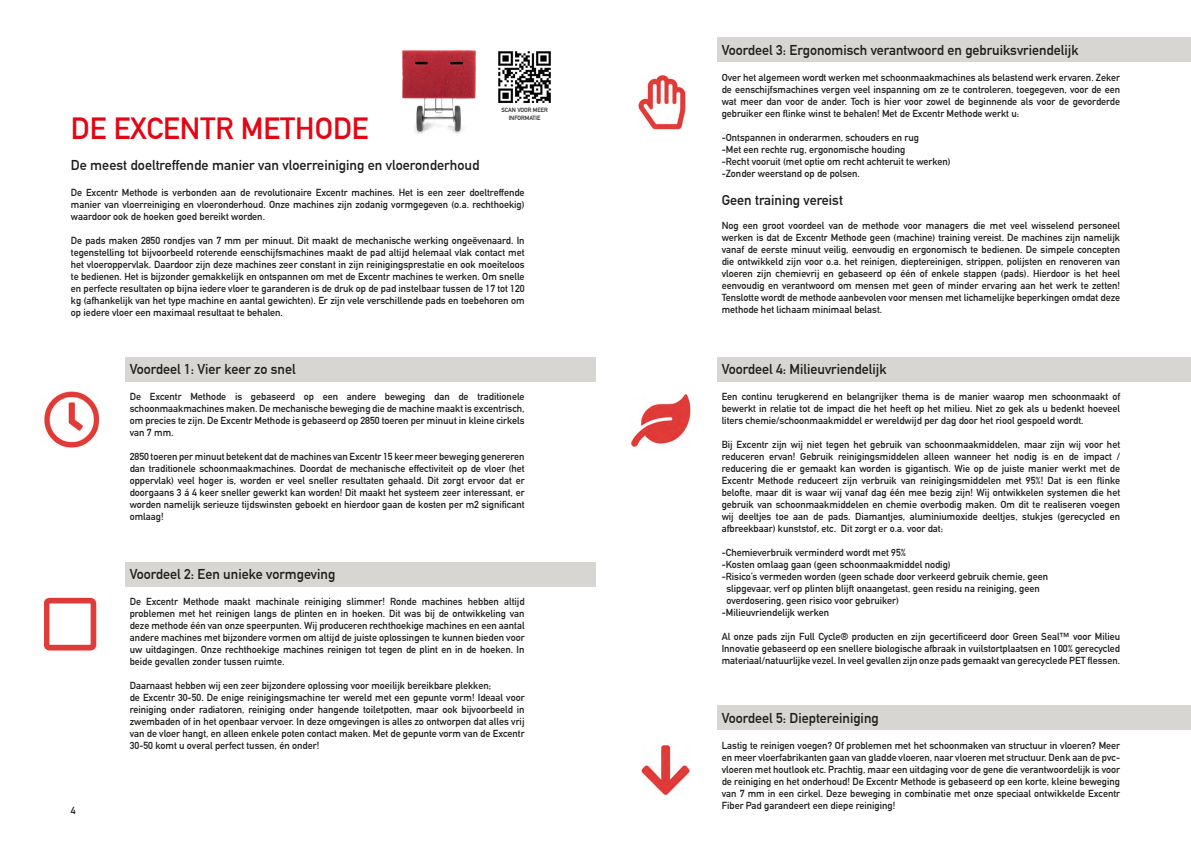
<style>
.page{position:relative;width:1191px;height:842px;background:#fff}
.page>*{position:absolute;margin:0;border:0;box-sizing:border-box;transform-origin:0 0}
.t1{font:700 30px "DIN Alternate";color:#e30614}
.t2{font:700 14px "DIN Alternate";color:#1d1d1b}
.t3{font:700 10px/12px "DIN Alternate";color:#1d1d1b;text-align:justify}
.t4{font:700 6px/7.2px "DIN Alternate";color:#1d1d1b;text-align:center}
</style>
<div class="page">
<div style="left:717px;top:38px;width:474px;height:24px;background:#d8d6d3"></div>
<div style="left:125px;top:357px;width:470px;height:25px;background:#d8d6d3"></div>
<div style="left:125px;top:562px;width:470px;height:25px;background:#d8d6d3"></div>
<div style="left:717px;top:357px;width:474px;height:25px;background:#d8d6d3"></div>
<div style="left:717px;top:705px;width:474px;height:24px;background:#d8d6d3"></div>
<img style="left:44px;top:392px;width:55px;height:55px">
<img style="left:45px;top:597px;width:52px;height:54px">
<img style="left:638px;top:75px;width:48px;height:55px">
<img style="left:630px;top:394px;width:60px;height:53px">
<img style="left:641px;top:745px;width:49px;height:50px">
<img style="left:402px;top:50px;width:74px;height:84px">
<img style="left:498px;top:51px;width:53px;height:52px">
<p class="t4" style="left:501px;top:106px;width:48px">SCAN VOOR MEER<br>INFORMATIE</p>
<p class="t1" style="left:71px;top:106px;width:299px">DE EXCENTR METHODE</p>
<p class="t2" style="left:71px;top:154px;width:410px">De meest doeltreffende manier van vloerreiniging en vloeronderhoud</p>
<p class="t3" style="left:71px;top:185px;width:455px">De Excentr Methode is verbonden aan de revolutionaire Excentr machines. Het is een zeer doeltreffende manier van vloerreiniging en vloeronderhoud. Onze machines zijn zodanig vormgegeven (o.a. rechthoekig) waardoor ook de hoeken goed bereikt worden.</p>
<p class="t3" style="left:71px;top:233px;width:455px">De pads maken 2850 rondjes van 7 mm per minuut. Dit maakt de mechanische werking ongeëvenaard. In tegenstelling tot bijvoorbeeld roterende eenschijfsmachines maakt de pad altijd helemaal vlak contact met het vloeroppervlak. Daardoor zijn deze machines zeer constant in zijn reinigingsprestatie en ook moeiteloos te bedienen. Het is bijzonder gemakkelijk en ontspannen om met de Excentr machines te werken. Om snelle en perfecte resultaten op bijna iedere vloer te garanderen is de druk op de pad instelbaar tussen de 17 tot 120 kg (afhankelijk van het type machine en aantal gewichten). Er zijn vele verschillende pads en toebehoren om op iedere vloer een maximaal resultaat te behalen.</p>
<p class="t2" style="left:130px;top:359px;width:167px">Voordeel 1: Vier keer zo snel</p>
<p class="t3" style="left:130px;top:390px;width:396px">De Excentr Methode is gebaseerd op een andere beweging dan de traditionele schoonmaakmachines maken. De mechanische beweging die de machine maakt is excentrisch, om precies te zijn. De Excentr Methode is gebaseerd op 2850 toeren per minuut in kleine cirkels van 7 mm.</p>
<p class="t3" style="left:130px;top:450px;width:396px">2850 toeren per minuut betekent dat de machines van Excentr 15 keer meer beweging genereren dan traditionele schoonmaakmachines. Doordat de mechanische effectiviteit op de vloer (het oppervlak) veel hoger is, worden er veel sneller resultaten gehaald. Dit zorgt ervoor dat er doorgaans 3 á 4 keer sneller gewerkt kan worden! Dit maakt het systeem zeer interessant, er worden namelijk serieuze tijdswinsten geboekt en hierdoor gaan de kosten per m2 significant omlaag!</p>
<p class="t3" style="left:71px;top:804px;width:6px">4</p>
<p class="t2" style="left:130px;top:563px;width:207px">Voordeel 2: Een unieke vormgeving</p>
<p class="t3" style="left:130px;top:595px;width:396px">De Excentr Methode maakt machinale reiniging slimmer! Ronde machines hebben altijd problemen met het reinigen langs de plinten en in hoeken. Dit was bij de ontwikkeling van deze methode één van onze speerpunten. Wij produceren rechthoekige machines en een aantal andere machines met bijzondere vormen om altijd de juiste oplossingen te kunnen bieden voor uw uitdagingen. Onze rechthoekige machines reinigen tot tegen de plint en in de hoeken. In beide gevallen zonder tussen ruimte.</p>
<p class="t3" style="left:130px;top:679px;width:363px">Daarnaast hebben wij een zeer bijzondere oplossing voor moeilijk bereikbare plekken;</p>
<p class="t3" style="left:130px;top:691px;width:396px">de Excentr 30-50. De enige reinigingsmachine ter wereld met een gepunte vorm! Ideaal voor reiniging onder radiatoren, reiniging onder hangende toiletpotten, maar ook bijvoorbeeld in zwembaden of in het openbaar vervoer. In deze omgevingen is alles zo ontworpen dat alles vrij van de vloer hangt, en alleen enkele poten contact maken. Met de gepunte vorm van de Excentr 30-50 komt u overal perfect tussen, én onder!</p>
<p class="t2" style="left:721px;top:39px;width:358px">Voordeel 3: Ergonomisch verantwoord en gebruiksvriendelijk</p>
<p class="t3" style="left:721px;top:70px;width:400px">Over het algemeen wordt werken met schoonmaakmachines als belastend werk ervaren. Zeker de eenschijfsmachines vergen veel inspanning om ze te controleren, toegegeven, voor de een wat meer dan voor de ander. Toch is hier voor zowel de beginnende als voor de gevorderde gebruiker een flinke winst te behalen! Met de Excentr Methode werkt u:</p>
<p class="t3" style="left:721px;top:130px;width:199px">-Ontspannen in onderarmen, schouders en rug</p>
<p class="t3" style="left:721px;top:142px;width:185px">-Met een rechte rug, ergonomische houding</p>
<p class="t3" style="left:721px;top:154px;width:230px">-Recht vooruit (met optie om recht achteruit te werken)</p>
<p class="t3" style="left:721px;top:166px;width:140px">-Zonder weerstand op de polsen.</p>
<p class="t2" style="left:721px;top:190px;width:123px">Geen training vereist</p>
<p class="t3" style="left:721px;top:219px;width:400px">Nog een groot voordeel van de methode voor managers die met veel wisselend personeel werken is dat de Excentr Methode geen (machine) training vereist. De machines zijn namelijk vanaf de eerste minuut veilig, eenvoudig en ergonomisch te bedienen. De simpele concepten die ontwikkeld zijn voor o.a. het reinigen, dieptereinigen, strippen, polijsten en renoveren van vloeren zijn chemievrij en gebaseerd op één of enkele stappen (pads). Hierdoor is het heel eenvoudig en verantwoord om mensen met geen of minder ervaring aan het werk te zetten!<br>Tenslotte wordt de methode aanbevolen voor mensen met lichamelijke beperkingen omdat deze methode het lichaam minimaal belast.</p>
<p class="t2" style="left:721px;top:359px;width:167px">Voordeel 4: Milieuvriendelijk</p>
<p class="t3" style="left:721px;top:390px;width:400px">Een continu terugkerend en belangrijker thema is de manier waarop men schoonmaakt of bewerkt in relatie tot de impact die het heeft op het milieu. Niet zo gek als u bedenkt hoeveel liters chemie/schoonmaakmiddel er wereldwijd per dag door het riool gespoeld wordt.</p>
<p class="t3" style="left:721px;top:438px;width:400px">Bij Excentr zijn wij niet tegen het gebruik van schoonmaakmiddelen, maar zijn wij voor het reduceren ervan! Gebruik reinigingsmiddelen alleen wanneer het nodig is en de impact / reducering die er gemaakt kan worden is gigantisch. Wie op de juiste manier werkt met de Excentr Methode reduceert zijn verbruik van reinigingsmiddelen met 95%! Dat is een flinke belofte, maar dit is waar wij vanaf dag één mee bezig zijn! Wij ontwikkelen systemen die het gebruik van schoonmaakmiddelen en chemie overbodig maken. Om dit te realiseren voegen wij deeltjes toe aan de pads. Diamantjes, aluminiumoxide deeltjes, stukjes (gerecycled en afbreekbaar) kunststof, etc. Dit zorgt er o.a. voor dat:</p>
<p class="t3" style="left:721px;top:546px;width:186px">-Chemieverbruik verminderd wordt met 95%</p>
<p class="t3" style="left:721px;top:558px;width:230px">-Kosten omlaag gaan (geen schoonmaakmiddel nodig)</p>
<p class="t3" style="left:721px;top:570px;width:328px">-Risico’s vermeden worden (geen schade door verkeerd gebruik chemie, geen</p>
<p class="t3" style="left:726px;top:582px;width:315px">slipgevaar, verf op plinten blijft onaangetast, geen residu na reiniging, geen</p>
<p class="t3" style="left:726px;top:594px;width:174px">overdosering, geen risico voor gebruiker)</p>
<p class="t3" style="left:721px;top:606px;width:109px">-Milieuvriendelijk werken</p>
<p class="t3" style="left:721px;top:630px;width:400px">Al onze pads zijn Full Cycle® producten en zijn gecertificeerd door Green Seal™ voor Milieu Innovatie gebaseerd op een snellere biologische afbraak in vuilstortplaatsen en 100% gerecycled materiaal/natuurlijke vezel. In veel gevallen zijn onze pads gemaakt van gerecyclede PET flessen.</p>
<p class="t2" style="left:721px;top:707px;width:159px">Voordeel 5: Dieptereiniging</p>
<p class="t3" style="left:721px;top:738px;width:400px">Lastig te reinigen voegen? Of problemen met het schoonmaken van structuur in vloeren? Meer en meer vloerfabrikanten gaan van gladde vloeren, naar vloeren met structuur. Denk aan de pvc&shy;vloeren met houtlook etc. Prachtig, maar een uitdaging voor de gene die verantwoordelijk is voor de reiniging en het onderhoud! De Excentr Methode is gebaseerd op een korte, kleine beweging van 7 mm in een cirkel. Deze beweging in combinatie met onze speciaal ontwikkelde Excentr Fiber Pad garandeert een diepe reiniging!</p>
</div>
